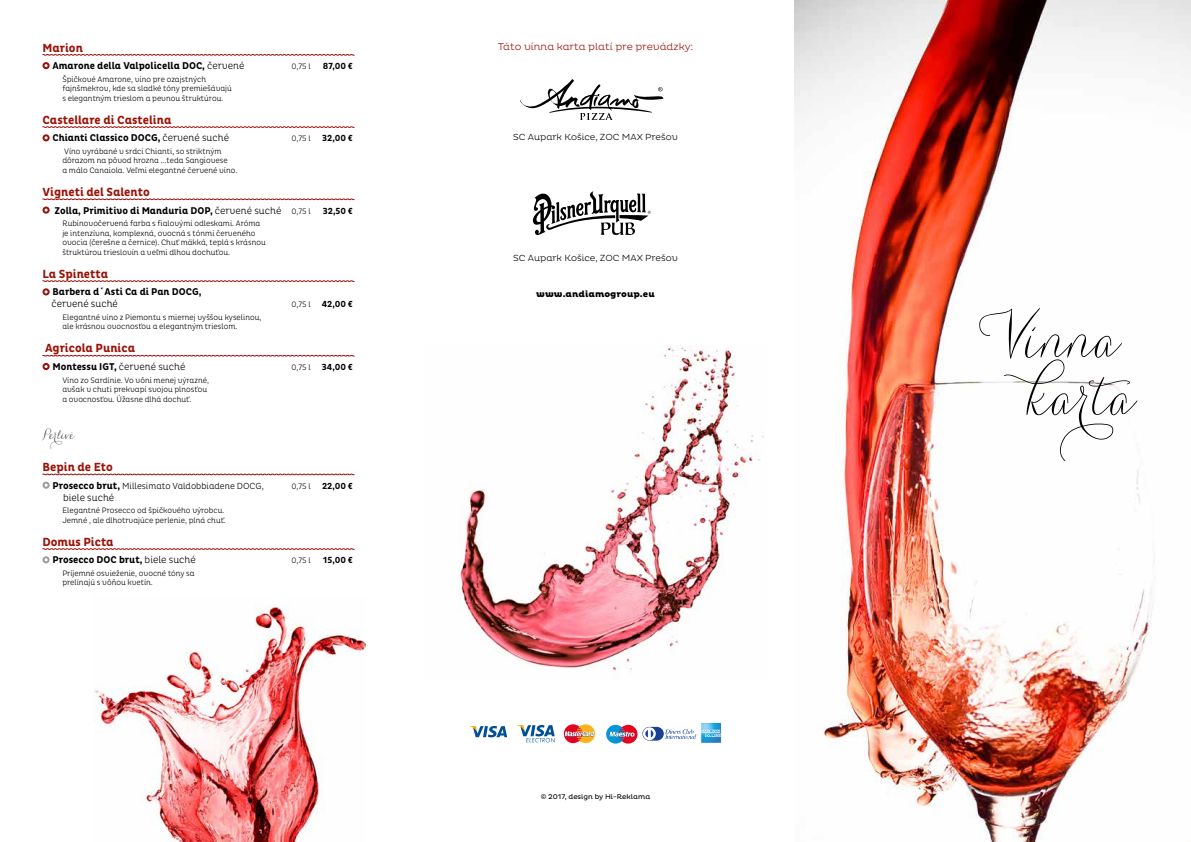
<style>
.page{position:relative;width:1191px;height:842px;background:#fff}
.page>*{position:absolute;margin:0;border:0;box-sizing:border-box;transform-origin:0 0}
.t1{font:62.8px/57.5px "Carolyna Pro";color:#000;text-align:right}
.t2{font:14px "Carolyna Pro";color:#000}
.t3{font:700 12px "Pluto Cond";color:#9c1006}
.t4{font:700 10px "Pluto Cond";color:#000}
.t5{font:300 10px "Pluto";color:#9c1006}
.t6{font:300 10px "Pluto Cond";color:#000}
.t7{font:300 9px "Pluto";color:#000}
.t8{font:700 9px "Pluto Cond";color:#000}
.t9{font:300 9px "Pluto Cond";color:#000}
.t10{font:800 9px "Pluto";color:#000}
.t11{font:300 8px/9.6px "Pluto Cond";color:#000}
.t12{font:7px "Pluto";color:#000}
.s1{font-weight:300}
.s2{font-weight:300;font-size:8px}
.s3{font-weight:700;font-size:10px}
</style>
<div class="page">
<img style="left:794px;top:0;width:397px;height:842px">
<img style="left:95px;top:606px;width:270px;height:236px">
<img style="left:459px;top:345px;width:305px;height:326px">
<svg style="left:42px;top:54px;width:313px;height:2px"></svg>
<svg style="left:42px;top:126px;width:313px;height:2px"></svg>
<svg style="left:42px;top:198px;width:313px;height:2px"></svg>
<svg style="left:42px;top:280px;width:313px;height:2px"></svg>
<svg style="left:42px;top:355px;width:313px;height:2px"></svg>
<svg style="left:42px;top:473px;width:313px;height:2px"></svg>
<svg style="left:42px;top:548px;width:313px;height:2px"></svg>
<div style="left:43px;top:62px;width:7px;height:7px;border:2px solid #9c1006;border-radius:50%"></div>
<div style="left:43px;top:134px;width:7px;height:7px;border:2px solid #9c1006;border-radius:50%"></div>
<div style="left:43px;top:207px;width:7px;height:7px;border:2px solid #9c1006;border-radius:50%"></div>
<div style="left:43px;top:288px;width:7px;height:7px;border:2px solid #9c1006;border-radius:50%"></div>
<div style="left:43px;top:363px;width:7px;height:7px;border:2px solid #9c1006;border-radius:50%"></div>
<div style="left:43px;top:482px;width:7px;height:7px;border:2px solid #9d9d9c;border-radius:50%"></div>
<div style="left:43px;top:556px;width:7px;height:7px;border:2px solid #9d9d9c;border-radius:50%"></div>
<svg style="left:470px;top:726px;width:37px;height:11px"></svg>
<svg style="left:606px;top:725px;width:31px;height:19px"></svg>
<svg style="left:564px;top:724px;width:31px;height:19px"></svg>
<div style="left:642px;top:727px;width:22px;height:14px;background:#164194;border-radius:7px"></div>
<svg style="left:643px;top:727px;width:13px;height:13px"></svg>
<svg style="left:645px;top:730px;width:8px;height:7px"></svg>
<svg style="left:517px;top:725px;width:38px;height:17px"></svg>
<svg style="left:665px;top:723px;width:56px;height:20px"></svg>
<svg style="left:533px;top:191px;width:118px;height:44px"></svg>
<svg style="left:520px;top:79px;width:143px;height:41px"></svg>
<h3 class="t3" style="left:43px;top:41px;width:42px">Marion</h3>
<p class="t4" style="left:52px;top:60px;width:193px">Amarone della Valpolicella DOC, <span class="s1">červené</span></p>
<p class="t11" style="left:292px;top:62px;width:20px">0,75 l</p>
<p class="t8" style="left:323px;top:61px;width:31px">87,00 €</p>
<p class="t11" style="left:62px;top:74px;width:171px">Špičkové Amarone, víno pre ozajstných fajnšmekrov, kde sa sladké tóny premiešávajú s elegantným trieslom a pevnou štruktúrou.</p>
<h3 class="t3" style="left:43px;top:113px;width:130px">Castellare di Castelina</h3>
<p class="t4" style="left:52px;top:132px;width:178px">Chianti Classico DOCG, <span class="s1">červené suché</span></p>
<p class="t11" style="left:292px;top:134px;width:20px">0,75 l</p>
<p class="t8" style="left:322px;top:133px;width:32px">32,00 €</p>
<p class="t11" style="left:62px;top:146px;width:177px">Víno vyrábané v srdci Chianti, so striktným dôrazom na pôvod hrozna ...teda Sangiovese<br>a málo Canaiola. Veľmi elegantné červené víno.</p>
<h3 class="t3" style="left:43px;top:185px;width:109px">Vigneti del Salento</h3>
<p class="t4" style="left:55px;top:205px;width:257px">Zolla, Primitivo di Manduria DOP, <span class="s1">červené suché</span> <span class="s2">0,75 l</span></p>
<p class="t8" style="left:323px;top:205px;width:31px">32,50 €</p>
<p class="t11" style="left:62px;top:219px;width:205px">Rubínovočervená farba s fialovými odleskami. Aróma je intenzívna, komplexná, ovocná s tónmi červeného ovocia (čerešne a černice). Chuť mäkká, teplá s krásnou štruktúrou trieslovín a veľmi dlhou dochuťou.</p>
<h3 class="t3" style="left:43px;top:267px;width:67px">La Spinetta</h3>
<p class="t4" style="left:52px;top:286px;width:150px">Barbera d´Asti Ca di Pan DOCG,</p>
<p class="t6" style="left:52px;top:298px;width:68px">červené suché</p>
<p class="t8" style="left:292px;top:299px;width:63px"><span class="s2">0,75 l</span> 42,00 €</p>
<p class="t11" style="left:62px;top:312px;width:200px">Elegantné víno z Piemontu s miernej vyššou kyselinou, ale krásnou ovocnosťou a elegantným trieslom.</p>
<h3 class="t3" style="left:45px;top:341px;width:91px">Agricola Punica</h3>
<p class="t4" style="left:52px;top:361px;width:134px">Montessu IGT, <span class="s1">červené suché</span></p>
<p class="t8" style="left:292px;top:362px;width:63px"><span class="s2">0,75 l</span> 34,00 €</p>
<p class="t11" style="left:62px;top:375px;width:148px">Víno zo Sardínie. Vo vôni menej výrazné, avšak v chuti prekvapí svojou plnosťou a ovocnosťou. Úžasne dlhá dochuť.</p>
<h2 class="t2" style="left:43px;top:426px;width:34px">Perlivé</h2>
<h3 class="t3" style="left:43px;top:460px;width:72px">Bepin de Eto</h3>
<p class="t9" style="left:52px;top:481px;width:213px"><span class="s3">Prosecco brut,</span> Millesimato Valdobbiadene DOCG,</p>
<p class="t11" style="left:292px;top:481px;width:20px">0,75 l</p>
<p class="t8" style="left:322px;top:481px;width:32px">22,00 €</p>
<p class="t6" style="left:63px;top:492px;width:53px">biele suché</p>
<p class="t11" style="left:62px;top:506px;width:165px">Elegantné Prosecco od špičkového výrobcu.<br>Jemné , ale dlhotrvajúce perlenie, plná chuť.</p>
<h3 class="t3" style="left:43px;top:535px;width:73px">Domus Picta</h3>
<p class="t4" style="left:52px;top:554px;width:145px">Prosecco DOC brut, <span class="s1">biele suché</span></p>
<p class="t11" style="left:292px;top:556px;width:20px">0,75 l</p>
<p class="t8" style="left:323px;top:555px;width:31px">15,00 €</p>
<p class="t11" style="left:62px;top:568px;width:134px">Príjemné osvieženie, ovocné tóny sa prelínajú s vôňou kvetín.</p>
<p class="t5" style="left:498px;top:41px;width:197px">Táto vínna karta platí pre prevádzky:</p>
<p class="t7" style="left:513px;top:131px;width:166px">SC Aupark Košice, ZOC MAX Prešov</p>
<p class="t7" style="left:513px;top:253px;width:166px">SC Aupark Košice, ZOC MAX Prešov</p>
<p class="t10" style="left:536px;top:289px;width:120px">www.andiamogroup.eu</p>
<p class="t12" style="left:540px;top:793px;width:111px">© 2017, design by Hi-Reklama</p>
<h1 class="t1" style="left:979px;top:307px;width:159px">Vínna karta</h1>
</div>
